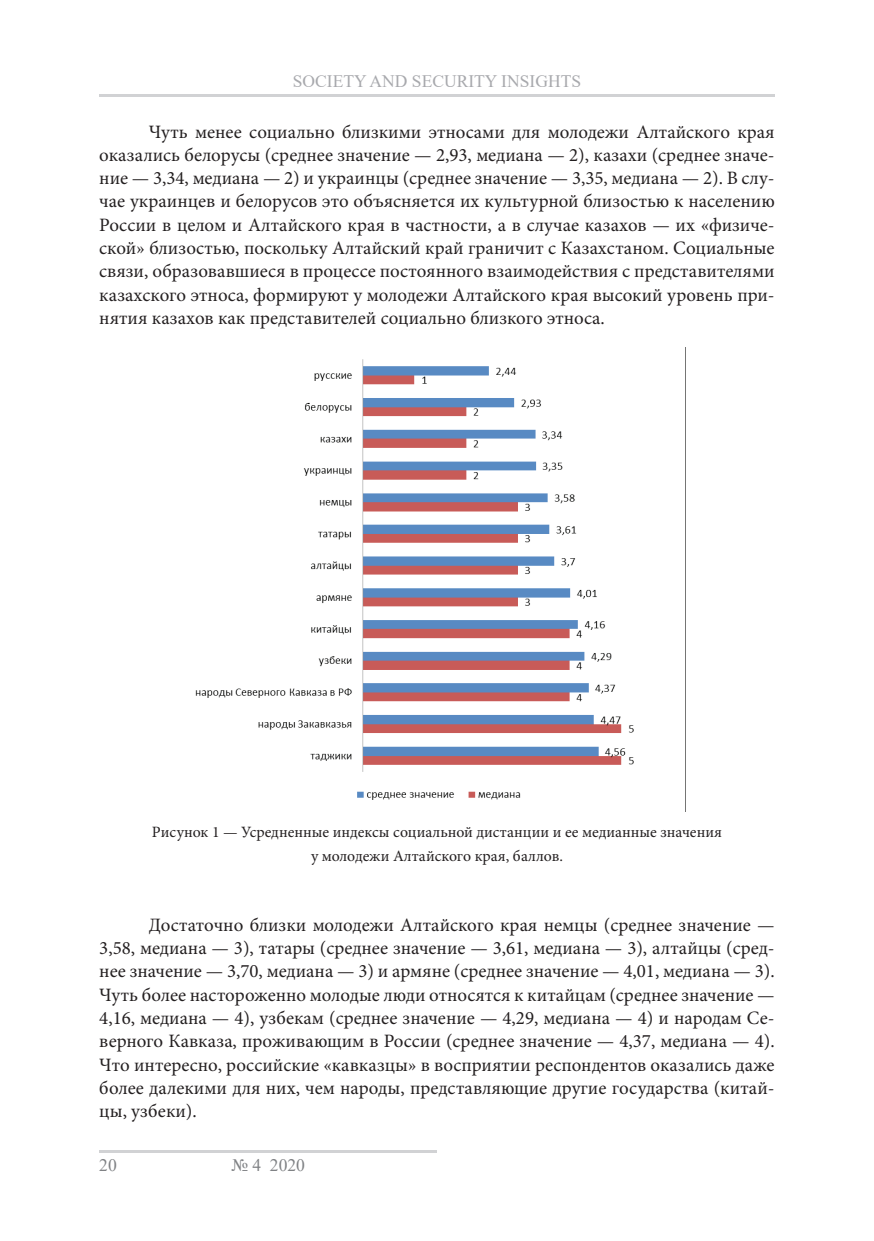
<style>
.page{position:relative;width:874px;height:1241px;background:#fff}
.page>*{position:absolute;margin:0;border:0;box-sizing:border-box;transform-origin:0 0}
.t1{font:18.9px/23.3px "Minion Pro";color:#231f20;text-align:justify}
.t2{font:17.5px "Times New Roman";color:#a8a9ad}
.t3{font:17.5px "Times New Roman";color:#808285}
.t4{font:15.75px/23.3px "Minion Pro";color:#231f20;text-align:center}
</style>
<div class="page">
<hr style="left:99px;top:94px;width:675px;height:3px;background:#d1d2d4">
<hr style="left:99px;top:1150px;width:338px;height:2px;background:#d1d2d4">
<img style="left:195px;top:359px;width:439px;height:441px">
<p class="t2" style="left:293px;top:69px;width:289px">SOCIETY AND SECURITY INSIGHTS</p>
<p class="t1" style="left:99px;top:120px;width:676px;text-indent:50px">Чуть менее социально близкими этносами для молодежи Алтайского края оказались белорусы (среднее значение — 2,93, медиана — 2), казахи (среднее значе&shy;ние — 3,34, медиана — 2) и украинцы (среднее значение — 3,35, медиана — 2). В слу&shy;чае украинцев и белорусов это объясняется их культурной близостью к населению России в целом и Алтайского края в частности, а в случае казахов — их «физиче&shy;ской» близостью, поскольку Алтайский край граничит с Казахстаном. Социальные связи, образовавшиеся в процессе постоянного взаимодействия с представителями казахского этноса, формируют у молодежи Алтайского края высокий уровень при&shy;нятия казахов как представителей социально близкого этноса.</p>
<p class="t4" style="left:152px;top:820px;width:571px">Рисунок 1 — Усредненные индексы социальной дистанции и ее медианные значения у молодежи Алтайского края, баллов.</p>
<p class="t1" style="left:99px;top:913px;width:676px;text-indent:50px">Достаточно близки молодежи Алтайского края немцы (среднее значение — 3,58, медиана — 3), татары (среднее значение — 3,61, медиана — 3), алтайцы (сред&shy;нее значение — 3,70, медиана — 3) и армяне (среднее значение — 4,01, медиана — 3).<br>Чуть более настороженно молодые люди относятся к китайцам (среднее значение — 4,16, медиана — 4), узбекам (среднее значение — 4,29, медиана — 4) и народам Се&shy;верного Кавказа, проживающим в России (среднее значение — 4,37, медиана — 4).<br>Что интересно, российские «кавказцы» в восприятии респондентов оказались даже более далекими для них, чем народы, представляющие другие государства (китай&shy;цы, узбеки).</p>
<p class="t3" style="left:99px;top:1152px;width:19px">20</p>
<p class="t3" style="left:231px;top:1152px;width:75px">№ 4 2020</p>
</div>
